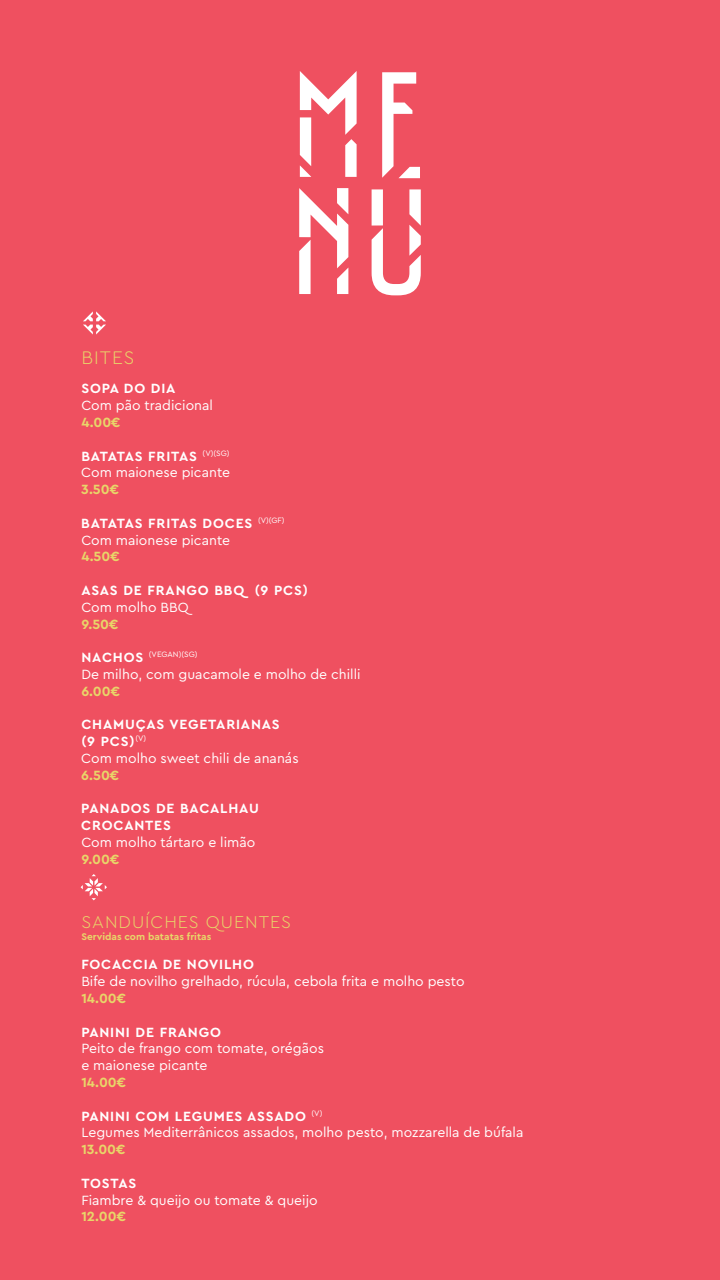
<style>
.page{position:relative;width:720px;height:1280px;background:#ef5060}
.page>*{position:absolute;margin:0;border:0;box-sizing:border-box;transform-origin:0 0}
.t1{font:300 19.1px "Cera Pro";letter-spacing:.055em;color:#e8d669}
.t2{font:300 17.9px "Cera Pro";letter-spacing:.055em;color:#e8d669}
.t3{font:14px/16.8px "Cera Pro";color:#fff}
.t4{font:700 14px/16.8px "Cera Pro";letter-spacing:.06em;color:#fff}
.t5{font:700 14px "Cera Pro";color:#e8d669}
.t6{font:700 10.15px "Cera Pro";color:#e8d669}
.t7{font:8.15px "Cera Pro";color:#fff}
.s1{font-weight:700}
.s2{font-weight:400}
.s3{font-weight:700;font-size:14px}
</style>
<div class="page">
<svg style="left:81px;top:874px;width:26px;height:26px"></svg>
<svg style="left:83px;top:311px;width:23px;height:24px"></svg>
<svg style="left:382px;top:72px;width:38px;height:106px"></svg>
<svg style="left:372px;top:189px;width:49px;height:106px"></svg>
<svg style="left:300px;top:71px;width:57px;height:106px"></svg>
<svg style="left:299px;top:188px;width:49px;height:106px"></svg>
<h1 class="t1" style="left:81px;top:345px;width:55px">BITES</h1>
<p class="t4" style="left:81px;top:380px;width:96px">SOPA DO DIA</p>
<p class="t3" style="left:81px;top:396px;width:133px">Com pão tradicional</p>
<p class="t5" style="left:81px;top:413px;width:41px">4.00€</p>
<p class="t3" style="left:81px;top:447px;width:150px"><span class="s1">BATATAS FRITAS</span> <sup>(V)(SG)<br></sup>Com maionese picante</p>
<p class="t5" style="left:81px;top:480px;width:39px">3.50€</p>
<p class="t4" style="left:81px;top:514px;width:205px">BATATAS FRITAS DOCES <sup>(V)(GF)<br></sup><span class="s2">Com maionese picante</span></p>
<p class="t5" style="left:81px;top:547px;width:40px">4.50€</p>
<p class="t4" style="left:81px;top:581px;width:228px">ASAS DE FRANGO BBQ (9 PCS)</p>
<p class="t3" style="left:81px;top:598px;width:109px">Com molho BBQ</p>
<p class="t5" style="left:81px;top:615px;width:39px">9.50€</p>
<p class="t7" style="left:81px;top:649px;width:118px"><span class="s3">NACHOS</span> (VEGAN)(SG)</p>
<p class="t3" style="left:81px;top:665px;width:281px">De milho, com guacamole e molho de chilli</p>
<p class="t5" style="left:81px;top:682px;width:40px">6.00€</p>
<p class="t4" style="left:81px;top:716px;width:219px">CHAMUÇAS VEGETARIANAS<br>(9 PCS)<sup>(V)<br></sup><span class="s2">Com molho sweet chili de ananás</span></p>
<p class="t5" style="left:81px;top:766px;width:40px">6.50€</p>
<p class="t4" style="left:81px;top:800px;width:179px">PANADOS DE BACALHAU<br>CROCANTES</p>
<p class="t3" style="left:81px;top:833px;width:176px">Com molho tártaro e limão</p>
<p class="t5" style="left:81px;top:850px;width:40px">9.00€</p>
<p class="t2" style="left:81px;top:910px;width:211px">SANDUÍCHES QUENTES</p>
<p class="t6" style="left:81px;top:930px;width:132px">Servidas com batatas fritas</p>
<p class="t4" style="left:81px;top:956px;width:174px">FOCACCIA DE NOVILHO</p>
<p class="t3" style="left:81px;top:972px;width:385px">Bife de novilho grelhado, rúcula, cebola frita e molho pesto</p>
<p class="t5" style="left:81px;top:989px;width:46px">14.00€</p>
<p class="t4" style="left:81px;top:1023px;width:141px">PANINI DE FRANGO</p>
<p class="t3" style="left:81px;top:1040px;width:244px">Peito de frango com tomate, orégãos e maionese picante</p>
<p class="t5" style="left:81px;top:1073px;width:46px">14.00€</p>
<p class="t3" style="left:81px;top:1107px;width:444px"><span class="s1">PANINI COM LEGUMES ASSADO</span> <sup>(V)<br></sup>Legumes Mediterrânicos assados, molho pesto, mozzarella de búfala</p>
<p class="t5" style="left:81px;top:1140px;width:46px">13.00€</p>
<p class="t4" style="left:81px;top:1174px;width:57px">TOSTAS</p>
<p class="t3" style="left:81px;top:1191px;width:238px">Fiambre &amp; queijo ou tomate &amp; queijo</p>
<p class="t5" style="left:81px;top:1207px;width:46px">12.00€</p>
</div>
